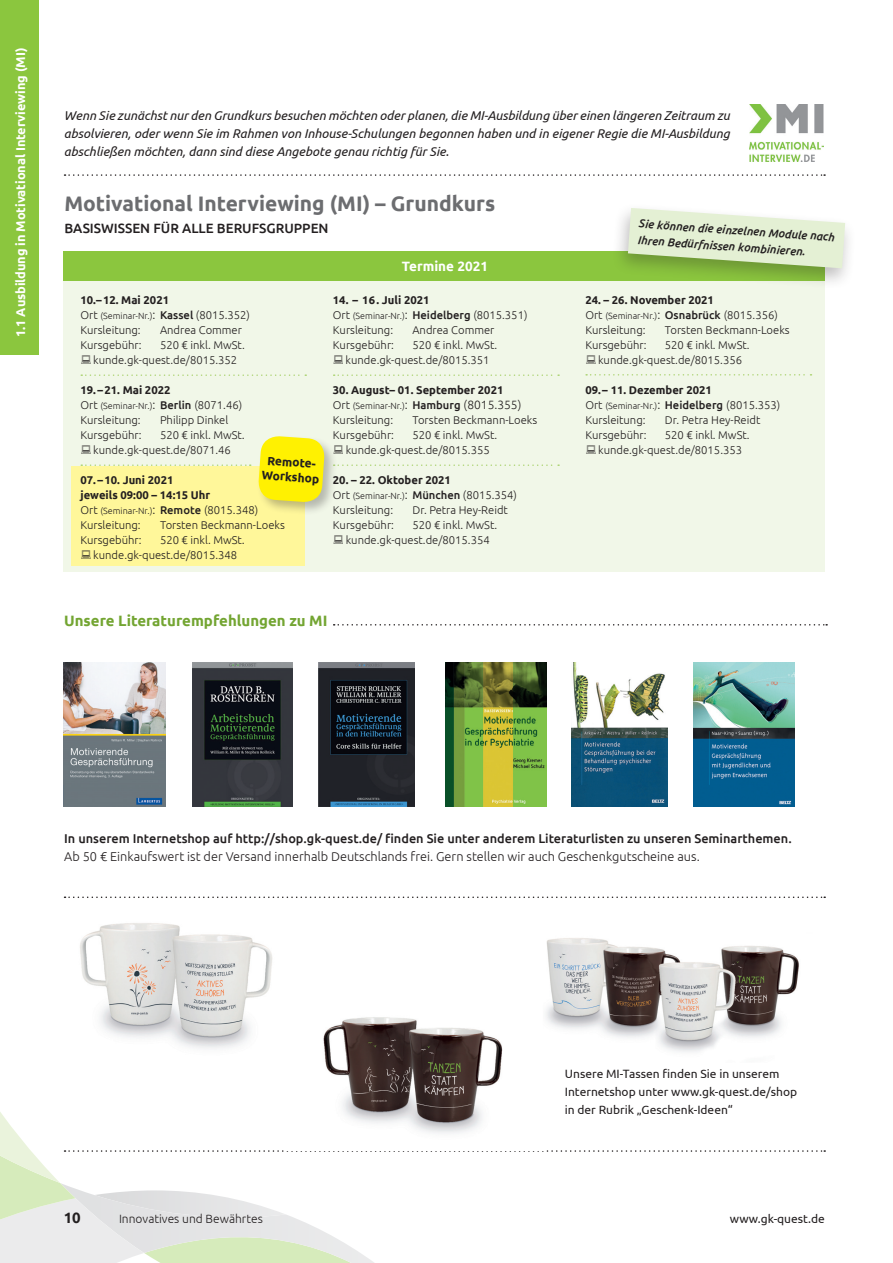
<style>
.page{position:relative;width:893px;height:1263px;background:#fff}
.page>*{position:absolute;margin:0;border:0;box-sizing:border-box;transform-origin:0 0}
.t1{font:700 21px "Ubuntu";color:#6c6d70}
.Headline{font:700 15px "Ubuntu";color:#73a532}
.t2{font:700 15px "Ubuntu";color:#231f20}
.Balken_Überschrift_k{font:500 13.5px "Ubuntu";color:#231f20}
.Fließtext{font:700 13.5px "Ubuntu";color:#fff}
.Fließtext-2{font:italic 12.75px/18px "Ubuntu";color:#231f20;text-align:justify}
.Fließtext-3{font:500 12.75px "Ubuntu";color:#231f20}
.Fließtext-4{font:300 12.75px "Ubuntu";color:#231f20}
.t3{font:700 12.75px "Ubuntu";letter-spacing:-.005em;color:#fff}
.Fließtext-5{font:12px/18px "Ubuntu";color:#231f20}
.t4{font:300 12px "Ubuntu";color:#231f20}
.Fließtext-6{font:700 12px "Ubuntu";color:#231f20}
.t5{font:italic 500 11.55px/16.5px "Ubuntu";color:#231f20}
.Infobox-Text{font:300 11.25px "Ubuntu";color:#231f20}
.Infobox-Headline{font:700 11.25px "Ubuntu";color:#231f20}
.Infobox-Text-2{font:300 9px "Ubuntu";color:#231f20}
.s1{font-size:9px}
.s2{font-size:12px}
.s3{font-weight:500}
.s4{font-size:11.25px}
.s5{font-weight:500;font-size:11.25px}
.s6{font-family:"Times New Roman";font-weight:400;font-size:12px}
</style>
<div class="page">
<div style="left:0;top:0;width:38px;height:355px;background:#8bc63e"></div>
<div style="left:64px;top:282px;width:761px;height:290px;background:#f1f7e8"></div>
<div style="left:72px;top:467px;width:233px;height:99px;background:#fff79a"></div>
<div style="left:64px;top:252px;width:761px;height:29px;background:#8bc63e"></div>
<svg style="left:334px;top:624px;width:493px;height:1px"></svg>
<img style="left:64px;top:663px;width:102px;height:143px">
<img style="left:693px;top:663px;width:102px;height:143px">
<img style="left:319px;top:663px;width:95px;height:143px">
<img style="left:193px;top:663px;width:99px;height:143px">
<img style="left:445px;top:663px;width:101px;height:143px">
<img style="left:572px;top:662px;width:95px;height:145px">
<svg style="left:65px;top:896px;width:760px;height:2px"></svg>
<svg style="left:0;top:1112px;width:825px;height:151px"></svg>
<svg style="left:81px;top:374px;width:225px;height:2px"></svg>
<svg style="left:81px;top:464px;width:170px;height:2px"></svg>
<svg style="left:334px;top:374px;width:225px;height:2px"></svg>
<svg style="left:338px;top:464px;width:221px;height:2px"></svg>
<svg style="left:586px;top:374px;width:225px;height:2px"></svg>
<div style="left:611px;top:202px;width:245px;height:88px;background:#231f20;opacity:.29"></div>
<svg style="left:628px;top:208px;width:217px;height:60px;background:#dae8c6"></svg>
<img style="left:749px;top:104px;width:75px;height:58px">
<svg style="left:65px;top:174px;width:760px;height:2px"></svg>
<img style="left:286px;top:1017px;width:258px;height:133px">
<img style="left:80px;top:923px;width:237px;height:153px">
<img style="left:533px;top:938px;width:266px;height:125px">
<div style="left:257px;top:434px;width:81px;height:82px;background:#231f20;opacity:.29"></div>
<svg style="left:257px;top:435px;width:68px;height:68px;background:#f9ee22"></svg>
<svg style="left:334px;top:446px;width:4px;height:9px"></svg>
<p class="t3" style="left:13px;top:337px;width:291px;rotate:-90deg">1.1 Ausbildung in Motivational Interviewing (MI)</p>
<p class="Fließtext-2" style="left:64px;top:106px;width:667px">Wenn Sie zunächst nur den Grundkurs besuchen möchten oder planen, die MI-Ausbildung über einen längeren Zeitraum zu absolvieren, oder wenn Sie im Rahmen von Inhouse-Schulungen begonnen haben und in eigener Regie die MI-Ausbildung abschließen möchten, dann sind diese Angebote genau richtig für Sie.</p>
<p class="t1" style="left:64px;top:190px;width:432px">Motivational Interviewing (MI) – Grundkurs</p>
<p class="Balken_Überschrift_k" style="left:64px;top:220px;width:266px">BASISWISSEN FÜR ALLE BERUFSGRUPPEN</p>
<p class="Infobox-Headline" style="left:80px;top:293px;width:90px">10.–12. Mai 2021</p>
<p class="Infobox-Text" style="left:80px;top:309px;width:171px">Ort <span class="s1">(Seminar-Nr.)</span><span class="s2">:</span> <span class="s3">Kassel</span> (8015.352)</p>
<p class="Infobox-Text" style="left:80px;top:324px;width:62px">Kursleitung:</p>
<p class="Infobox-Text" style="left:160px;top:324px;width:84px">Andrea Commer</p>
<p class="Infobox-Text" style="left:80px;top:339px;width:63px">Kursgebühr:</p>
<p class="Infobox-Text" style="left:160px;top:339px;width:86px">520 € inkl. MwSt.</p>
<p class="Infobox-Text" style="left:93px;top:354px;width:146px">kunde.gk-quest.de/8015.352</p>
<p class="Infobox-Headline" style="left:80px;top:383px;width:92px">19.–21. Mai 2022</p>
<p class="Infobox-Text-2" style="left:80px;top:401px;width:163px"><span class="s4">Ort</span> (Seminar-Nr.)<span class="s2">:</span> <span class="s5">Berlin</span> <span class="s4">(8071.46)</span></p>
<p class="Infobox-Text" style="left:80px;top:414px;width:62px">Kursleitung:</p>
<p class="Infobox-Text" style="left:160px;top:414px;width:70px">Philipp Dinkel</p>
<p class="Infobox-Text" style="left:80px;top:429px;width:63px">Kursgebühr:</p>
<p class="Infobox-Text" style="left:160px;top:429px;width:86px">520 € inkl. MwSt<span class="s6">.</span></p>
<p class="Infobox-Text" style="left:93px;top:444px;width:139px">kunde.gk-quest.de/8071.46</p>
<p class="Infobox-Headline" style="left:80px;top:473px;width:94px">07.–10. Juni 2021</p>
<p class="Infobox-Headline" style="left:80px;top:488px;width:131px">jeweils 09:00 – 14:15 Uhr</p>
<p class="Infobox-Text" style="left:80px;top:504px;width:179px">Ort <span class="s1">(Seminar-Nr.)</span><span class="s2">:</span> <span class="s3">Remote</span> (8015.348)</p>
<p class="Infobox-Text" style="left:80px;top:519px;width:62px">Kursleitung:</p>
<p class="Infobox-Text" style="left:160px;top:519px;width:126px">Torsten Beckmann-Loeks</p>
<p class="Infobox-Text" style="left:80px;top:534px;width:63px">Kursgebühr:</p>
<p class="Infobox-Text" style="left:160px;top:534px;width:86px">520 € inkl. MwSt<span class="s6">.</span></p>
<p class="Infobox-Text" style="left:93px;top:549px;width:146px">kunde.gk-quest.de/8015.348</p>
<p class="Fließtext-6" style="left:268px;top:453px;width:52px;rotate:4deg">Remote-</p>
<p class="Fließtext-6" style="left:262px;top:468px;width:59px;rotate:4deg">Workshop</p>
<p class="Fließtext" style="left:402px;top:258px;width:88px">Termine 2021</p>
<p class="Infobox-Headline" style="left:333px;top:293px;width:98px">14. – 16. Juli 2021</p>
<p class="Infobox-Text" style="left:333px;top:309px;width:196px">Ort <span class="s1">(Seminar-Nr.)</span><span class="s2">:</span> <span class="s3">Heidelberg</span> (8015.351)</p>
<p class="Infobox-Text" style="left:333px;top:324px;width:62px">Kursleitung:</p>
<p class="Infobox-Text" style="left:412px;top:324px;width:84px">Andrea Commer</p>
<p class="Infobox-Text" style="left:333px;top:339px;width:63px">Kursgebühr:</p>
<p class="Infobox-Text" style="left:412px;top:339px;width:86px">520 € inkl. MwSt.</p>
<p class="Infobox-Text" style="left:346px;top:354px;width:146px">kunde.gk-quest.de/8015.351</p>
<p class="Infobox-Headline" style="left:333px;top:383px;width:172px">30. August– 01. September 2021</p>
<p class="Infobox-Text-2" style="left:333px;top:401px;width:190px"><span class="s4">Ort</span> (Seminar-Nr.)<span class="s2">:</span> <span class="s5">Hamburg</span> <span class="s2">(8015.355)</span></p>
<p class="Infobox-Text" style="left:333px;top:414px;width:62px">Kursleitung:</p>
<p class="Infobox-Text" style="left:412px;top:414px;width:126px">Torsten Beckmann-Loeks</p>
<p class="Infobox-Text" style="left:333px;top:429px;width:63px">Kursgebühr:</p>
<p class="Infobox-Text" style="left:412px;top:429px;width:86px">520 € inkl. MwSt.</p>
<p class="Infobox-Text" style="left:346px;top:444px;width:146px">kunde.gk-quest.de/8015.355</p>
<p class="Infobox-Headline" style="left:333px;top:473px;width:120px">20. – 22. Oktober 2021</p>
<p class="Infobox-Text" style="left:333px;top:489px;width:186px">Ort <span class="s1">(Seminar-Nr.)</span><span class="s2">:</span> <span class="s3">München</span> (8015.354)</p>
<p class="Infobox-Text" style="left:333px;top:504px;width:62px">Kursleitung:</p>
<p class="Infobox-Text" style="left:412px;top:504px;width:97px">Dr. Petra Hey-Reidt</p>
<p class="Infobox-Text" style="left:333px;top:519px;width:63px">Kursgebühr:</p>
<p class="Infobox-Text" style="left:412px;top:519px;width:86px">520 € inkl. MwSt.</p>
<p class="Infobox-Text" style="left:346px;top:534px;width:146px">kunde.gk-quest.de/8015.354</p>
<p class="Headline" style="left:64px;top:612px;width:265px">Unsere Literaturempfehlungen zu MI</p>
<p class="t5" style="left:639px;top:215px;width:198px;rotate:4deg">Sie können die einzelnen Module nach<br>Ihren Bedürfnissen kombinieren.</p>
<p class="Infobox-Headline" style="left:585px;top:293px;width:130px">24. – 26. November 2021</p>
<p class="Infobox-Text" style="left:585px;top:308px;width:194px">Ort <span class="s1">(Seminar-Nr.)</span><span class="s2">:</span> <span class="s3">Osnabrück</span> (8015.356)</p>
<p class="Infobox-Text" style="left:585px;top:323px;width:62px">Kursleitung:</p>
<p class="Infobox-Text" style="left:665px;top:323px;width:126px">Torsten Beckmann-Loeks</p>
<p class="Infobox-Text" style="left:585px;top:338px;width:63px">Kursgebühr:</p>
<p class="Infobox-Text" style="left:665px;top:338px;width:86px">520 € inkl. MwSt.</p>
<p class="Infobox-Text" style="left:598px;top:353px;width:146px">kunde.gk-quest.de/8015.356</p>
<p class="Infobox-Headline" style="left:585px;top:383px;width:128px">09.– 11. Dezember 2021</p>
<p class="Infobox-Text" style="left:585px;top:398px;width:196px">Ort <span class="s1">(Seminar-Nr.)</span><span class="s2">:</span> <span class="s3">Heidelberg</span> (8015.353)</p>
<p class="Infobox-Text" style="left:585px;top:413px;width:62px">Kursleitung:</p>
<p class="Infobox-Text" style="left:665px;top:413px;width:97px">Dr. Petra Hey-Reidt</p>
<p class="Infobox-Text" style="left:585px;top:428px;width:63px">Kursgebühr:</p>
<p class="Infobox-Text" style="left:665px;top:428px;width:86px">520 € inkl. MwSt.</p>
<p class="Infobox-Text" style="left:598px;top:443px;width:146px">kunde.gk-quest.de/8015.353</p>
<p class="Fließtext-3" style="left:64px;top:830px;width:729px">In unserem Internetshop auf http://shop.gk-quest.de/ finden Sie unter anderem Literaturlisten zu unseren Seminarthemen.</p>
<p class="Fließtext-4" style="left:64px;top:849px;width:637px">Ab 50 € Einkaufswert ist der Versand innerhalb Deutschlands frei. Gern stellen wir auch Geschenkgutscheine aus.</p>
<p class="Fließtext-5" style="left:565px;top:1064px;width:234px">Unsere MI-Tassen finden Sie in unserem<br>Internetshop unter www.gk-quest.de/shop in der Rubrik „Geschenk-Ideen“</p>
<p class="t2" style="left:64px;top:1208px;width:19px">10</p>
<p class="t4" style="left:119px;top:1211px;width:145px">Innovatives und Bewährtes</p>
<p class="Fließtext-5" style="left:730px;top:1209px;width:97px">www.gk-quest.de</p>
</div>
